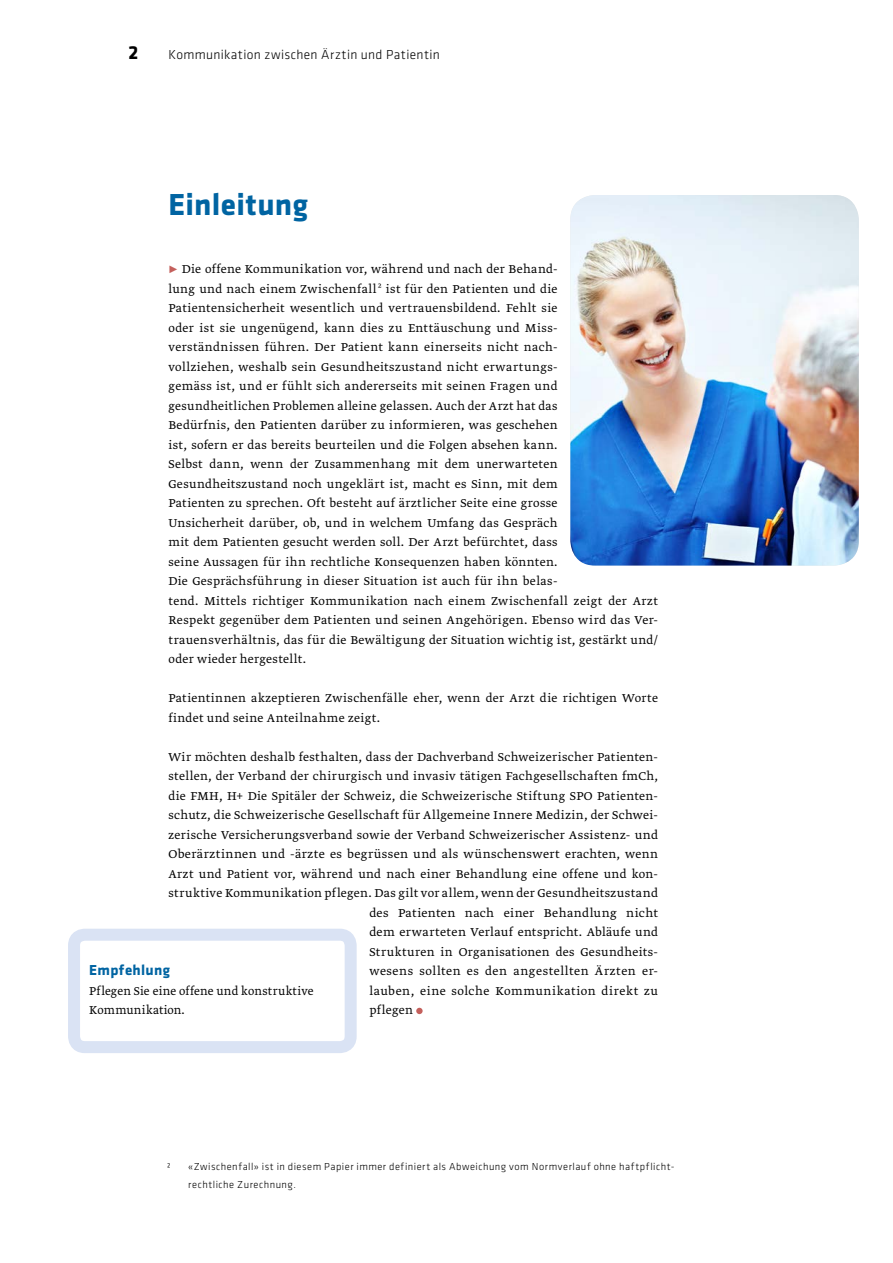
<style>
.page{position:relative;width:893px;height:1263px;background:#fff}
.page>*{position:absolute;margin:0;border:0;box-sizing:border-box;transform-origin:0 0}
.t1{font:700 31.5px "Klavika";letter-spacing:.01em;color:#0064a2}
.t2{font:700 19.5px "Klavika";color:#000}
.t3{font:700 15px "Klavika";letter-spacing:.02em;color:#0064a2}
.t4{font:300 13.5px/19.5px "Greta Text Std";letter-spacing:.03em;color:#000}
.t5{font:300 13.5px "Klavika";letter-spacing:.025em;color:#000}
.t6{font:300 10.5px/18px "Klavika";letter-spacing:.045em;color:#000}
.s1{font-family:"Klavika";font-weight:700;font-size:15px;color:#c4605c}
</style>
<div class="page">
<img style="left:570px;top:195px;width:289px;height:371px">
<div style="left:68px;top:929px;width:289px;height:124px;border:12px solid #dae3f4;border-radius:11px"></div>
<div style="left:416px;top:1008px;width:7px;height:6px;background:#c4605c;border-radius:50%"></div>
<h2 class="t2" style="left:129px;top:38px;width:11px">2</h2>
<p class="t5" style="left:168px;top:46px;width:273px">Kommunikation zwischen Ärztin und Patientin</p>
<h1 class="t1" style="left:168px;top:181px;width:141px">Einleitung</h1>
<p class="t4" style="left:168px;top:260px;width:491px"><span class="s1">•</span> Die offene Kommunikation vor, während und nach der Behand-<br>lung und nach einem Zwischenfall² ist für den Patienten und die Patientensicherheit wesentlich und vertrauensbildend. Fehlt sie<br>oder ist sie ungenügend, kann dies zu Enttäuschung und Miss-<br>verständnissen führen. Der Patient kann einerseits nicht nach-<br>vollziehen, weshalb sein Gesundheitszustand nicht erwartungs-<br>gemäss ist, und er fühlt sich andererseits mit seinen Fragen und gesundheitlichen Problemen alleine gelassen. Auch der Arzt hat das<br>Bedürfnis, den Patienten darüber zu informieren, was geschehen<br>ist, sofern er das bereits beurteilen und die Folgen absehen kann.<br>Selbst dann, wenn der Zusammenhang mit dem unerwarteten Gesundheitszustand noch ungeklärt ist, macht es Sinn, mit dem<br>Patienten zu sprechen. Oft besteht auf ärztlicher Seite eine grosse<br>Unsicherheit darüber, ob, und in welchem Umfang das Gespräch<br>mit dem Patienten gesucht werden soll. Der Arzt befürchtet, dass<br>seine Aussagen für ihn rechtliche Konsequenzen haben könnten.<br>Die Gesprächsführung in dieser Situation ist auch für ihn belas-<br>tend. Mittels richtiger Kommunikation nach einem Zwischenfall zeigt der Arzt Respekt gegenüber dem Patienten und seinen Angehörigen. Ebenso wird das Ver&shy;trauensverhältnis, das für die Bewältigung der Situation wichtig ist, gestärkt und/ oder wieder hergestellt.</p>
<p class="t4" style="left:168px;top:689px;width:491px">Patientinnen akzeptieren Zwischenfälle eher, wenn der Arzt die richtigen Worte findet und seine Anteilnahme zeigt.</p>
<p class="t4" style="left:168px;top:747px;width:491px">Wir möchten deshalb festhalten, dass der Dachverband Schweizerischer Patienten-</p>
<p class="t4" style="left:168px;top:767px;width:491px">stellen, der Verband der chirurgisch und invasiv tätigen Fachgesellschaften fmCh,</p>
<p class="t4" style="left:168px;top:786px;width:491px">die FMH, H+ Die Spitäler der Schweiz, die Schweizerische Stiftung SPO Patienten-</p>
<p class="t4" style="left:168px;top:806px;width:491px">schutz, die Schweizerische Gesellschaft für Allgemeine Innere Medizin, der Schwei-</p>
<p class="t4" style="left:168px;top:825px;width:491px">zerische Versicherungsverband sowie der Verband Schweizerischer Assistenz- und</p>
<p class="t4" style="left:168px;top:845px;width:491px">Oberärztinnen und -ärzte es begrüssen und als wünschenswert erachten, wenn</p>
<p class="t4" style="left:168px;top:864px;width:490px">Arzt und Patient vor, während und nach einer Behandlung eine offene und kon-</p>
<p class="t4" style="left:168px;top:884px;width:491px">struktive Kommunikation pflegen. Das gilt vor allem, wenn der Gesundheitszustand</p>
<p class="t4" style="left:369px;top:903px;width:290px">des Patienten nach einer Behandlung nicht</p>
<p class="t4" style="left:369px;top:923px;width:290px">dem erwarteten Verlauf entspricht. Abläufe und</p>
<p class="t4" style="left:369px;top:942px;width:290px">Strukturen in Organisationen des Gesundheits-</p>
<p class="t4" style="left:369px;top:962px;width:289px">wesens sollten es den angestellten Ärzten er-</p>
<p class="t4" style="left:369px;top:981px;width:290px">lauben, eine solche Kommunikation direkt zu</p>
<p class="t4" style="left:369px;top:1001px;width:45px">pflegen</p>
<p class="t3" style="left:89px;top:959px;width:82px">Empfehlung</p>
<p class="t4" style="left:89px;top:981px;width:226px">Pflegen Sie eine offene und konstruktive<br>Kommunikation.</p>
<p class="t6" style="left:167px;top:1157px;width:6px">²</p>
<p class="t6" style="left:188px;top:1157px;width:488px">«Zwischenfall» ist in diesem Papier immer definiert als Abweichung vom Normverlauf ohne haftpflicht&shy;rechtliche Zurechnung.</p>
</div>
